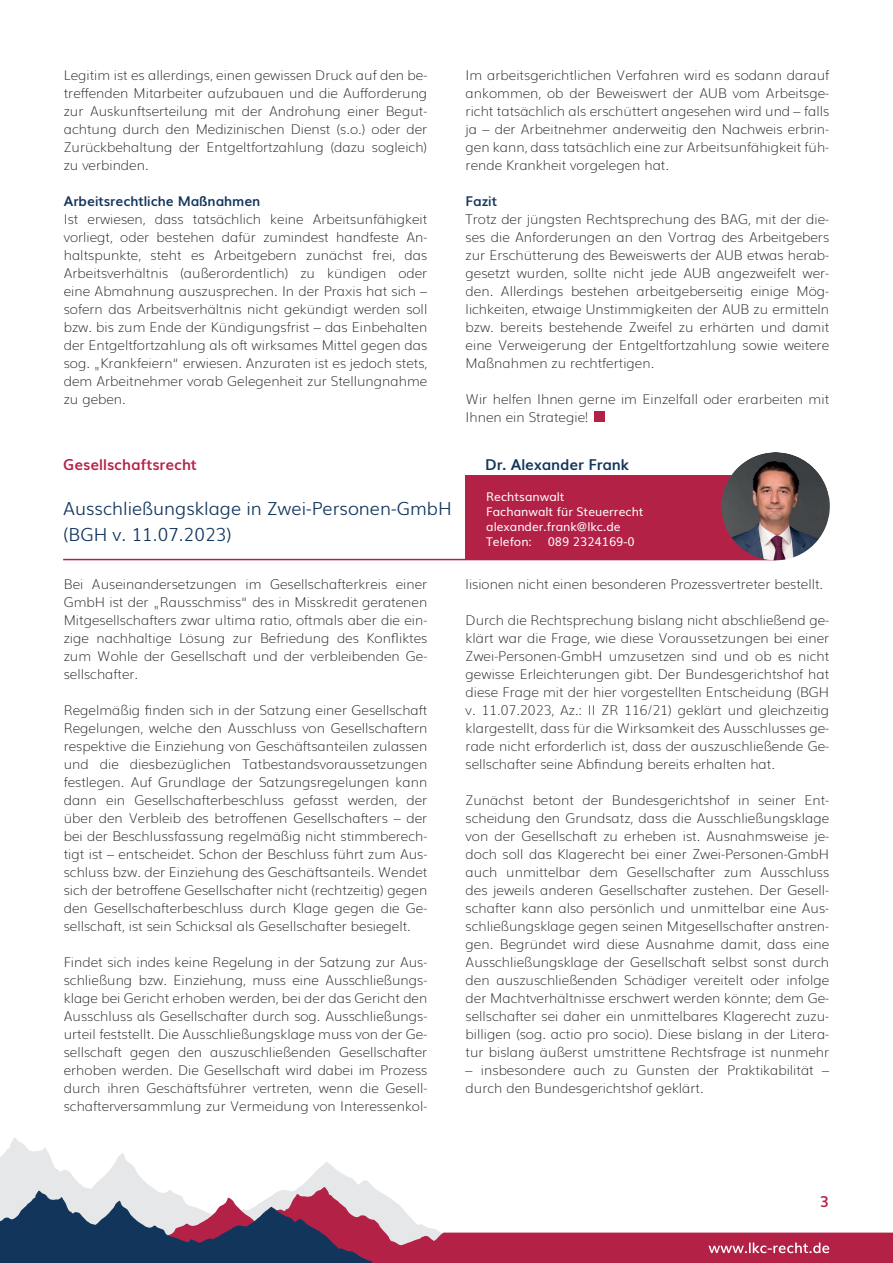
<style>
.page{position:relative;width:893px;height:1263px;background:#fff}
.page>*{position:absolute;margin:0;border:0;box-sizing:border-box;transform-origin:0 0}
.t1{font:300 18px/25.5px "Muli";color:#12355c}
.t2{font:700 15px "Muli";color:#b42147}
.t3{font:700 15px "Muli";color:#12355c}
.t4{font:200 13.5px/18px "Muli";color:#231f20;text-align:justify}
.t5{font:700 13.5px "Muli";color:#12355c}
.t6{font:12px/15px "Muli";color:#fff}
</style>
<div class="page">
<svg style="left:0;top:1138px;width:373px;height:52px"></svg>
<svg style="left:6px;top:1187px;width:887px;height:76px"></svg>
<svg style="left:0;top:1190px;width:373px;height:73px;background:#6d6783"></svg>
<svg style="left:708px;top:1242px;width:121px;height:11px"></svg>
<div style="left:594px;top:411px;width:11px;height:11px;background:#b42147"></div>
<hr style="left:63px;top:559px;width:713px;height:1px;background:#b42147">
<div style="left:465px;top:475px;width:313px;height:84px;background:#b42147"></div>
<img style="left:721px;top:452px;width:109px;height:108px;border-radius:54px">
<p class="t4" style="left:64px;top:65px;width:365px">Legitim ist es allerdings, einen gewissen Druck auf den be&shy;treffenden Mitarbeiter aufzubauen und die Aufforderung zur Auskunftserteilung mit der Androhung einer Begut&shy;achtung durch den Medizinischen Dienst (s.o.) oder der Zurückbehaltung der Entgeltfortzahlung (dazu sogleich) zu verbinden.</p>
<p class="t5" style="left:64px;top:190px;width:198px">Arbeitsrechtliche Maßnahmen</p>
<p class="t4" style="left:64px;top:209px;width:365px">Ist erwiesen, dass tatsächlich keine Arbeitsunfähigkeit vorliegt, oder bestehen dafür zumindest handfeste An&shy;haltspunkte, steht es Arbeitgebern zunächst frei, das Arbeitsverhältnis (außerordentlich) zu kündigen oder eine Abmahnung auszusprechen. In der Praxis hat sich – sofern das Arbeitsverhältnis nicht gekündigt werden soll bzw. bis zum Ende der Kündigungsfrist – das Einbehalten der Entgeltfortzahlung als oft wirksames Mittel gegen das sog. „Krankfeiern“ erwiesen. Anzuraten ist es jedoch stets, dem Arbeitnehmer vorab Gelegenheit zur Stellungnahme zu geben.</p>
<p class="t4" style="left:466px;top:65px;width:365px">Im arbeitsgerichtlichen Verfahren wird es sodann darauf ankommen, ob der Beweiswert der AUB vom Arbeitsge&shy;richt tatsächlich als erschüttert angesehen wird und – falls ja – der Arbeitnehmer anderweitig den Nachweis erbrin&shy;gen kann, dass tatsächlich eine zur Arbeitsunfähigkeit füh&shy;rende Krankheit vorgelegen hat.</p>
<p class="t5" style="left:466px;top:190px;width:33px">Fazit</p>
<p class="t4" style="left:466px;top:209px;width:365px">Trotz der jüngsten Rechtsprechung des BAG, mit der die&shy;ses die Anforderungen an den Vortrag des Arbeitgebers zur Erschütterung des Beweiswerts der AUB etwas herab&shy;gesetzt wurden, sollte nicht jede AUB angezweifelt wer&shy;den. Allerdings bestehen arbeitgeberseitig einige Mög&shy;lichkeiten, etwaige Unstimmigkeiten der AUB zu ermitteln bzw. bereits bestehende Zweifel zu erhärten und damit eine Verweigerung der Entgeltfortzahlung sowie weitere Maßnahmen zu rechtfertigen.</p>
<p class="t4" style="left:466px;top:389px;width:365px">Wir helfen Ihnen gerne im Einzelfall oder erarbeiten mit<br>Ihnen ein Strategie!</p>
<p class="t2" style="left:63px;top:453px;width:135px">Gesellschaftsrecht</p>
<p class="t3" style="left:485px;top:453px;width:145px">Dr. Alexander Frank</p>
<h1 class="t1" style="left:63px;top:494px;width:390px">Ausschließungsklage in Zwei-Personen-GmbH (BGH v. 11.07.2023)</h1>
<p class="t6" style="left:486px;top:488px;width:159px">Rechtsanwalt<br>Fachanwalt für Steuerrecht alexander.frank@lkc.de<br>Telefon:</p>
<p class="t6" style="left:548px;top:533px;width:88px">089 2324169-0</p>
<p class="t4" style="left:64px;top:574px;width:365px">Bei Auseinandersetzungen im Gesellschafterkreis einer GmbH ist der „Rausschmiss“ des in Misskredit geratenen Mitgesellschafters zwar ultima ratio, oftmals aber die ein&shy;zige nachhaltige Lösung zur Befriedung des Konfliktes zum Wohle der Gesellschaft und der verbleibenden Ge&shy;sellschafter.</p>
<p class="t4" style="left:64px;top:700px;width:365px">Regelmäßig finden sich in der Satzung einer Gesellschaft Regelungen, welche den Ausschluss von Gesellschaftern respektive die Einziehung von Geschäftsanteilen zulassen und die diesbezüglichen Tatbestandsvoraussetzungen festlegen. Auf Grundlage der Satzungsregelungen kann dann ein Gesellschafterbeschluss gefasst werden, der über den Verbleib des betroffenen Gesellschafters – der bei der Beschlussfassung regelmäßig nicht stimmberech&shy;tigt ist – entscheidet. Schon der Beschluss führt zum Aus&shy;schluss bzw. der Einziehung des Geschäftsanteils. Wendet sich der betroffene Gesellschafter nicht (rechtzeitig) gegen den Gesellschafterbeschluss durch Klage gegen die Ge&shy;sellschaft, ist sein Schicksal als Gesellschafter besiegelt.</p>
<p class="t4" style="left:64px;top:952px;width:365px">Findet sich indes keine Regelung in der Satzung zur Aus&shy;schließung bzw. Einziehung, muss eine Ausschließungs&shy;klage bei Gericht erhoben werden, bei der das Gericht den Ausschluss als Gesellschafter durch sog. Ausschließungs&shy;urteil feststellt. Die Ausschließungsklage muss von der Ge&shy;sellschaft gegen den auszuschließenden Gesellschafter erhoben werden. Die Gesellschaft wird dabei im Prozess durch ihren Geschäftsführer vertreten, wenn die Gesell&shy;schafterversammlung zur Vermeidung von Interessenkol-</p>
<p class="t4" style="left:466px;top:574px;width:359px">lisionen nicht einen besonderen Prozessvertreter bestellt.</p>
<p class="t4" style="left:466px;top:610px;width:365px">Durch die Rechtsprechung bislang nicht abschließend ge&shy;klärt war die Frage, wie diese Voraussetzungen bei einer Zwei-Personen-GmbH umzusetzen sind und ob es nicht gewisse Erleichterungen gibt. Der Bundesgerichtshof hat diese Frage mit der hier vorgestellten Entscheidung (BGH v. 11.07.2023, Az.: II ZR 116/21) geklärt und gleichzeitig klargestellt, dass für die Wirksamkeit des Ausschlusses ge&shy;rade nicht erforderlich ist, dass der auszuschließende Ge&shy;sellschafter seine Abfindung bereits erhalten hat.</p>
<p class="t4" style="left:466px;top:790px;width:365px">Zunächst betont der Bundesgerichtshof in seiner Ent&shy;scheidung den Grundsatz, dass die Ausschließungsklage von der Gesellschaft zu erheben ist. Ausnahmsweise je&shy;doch soll das Klagerecht bei einer Zwei-Personen-GmbH auch unmittelbar dem Gesellschafter zum Ausschluss des jeweils anderen Gesellschafter zustehen. Der Gesell&shy;schafter kann also persönlich und unmittelbar eine Aus&shy;schließungsklage gegen seinen Mitgesellschafter anstren&shy;gen. Begründet wird diese Ausnahme damit, dass eine Ausschließungsklage der Gesellschaft selbst sonst durch den auszuschließenden Schädiger vereitelt oder infolge der Machtverhältnisse erschwert werden könnte; dem Ge&shy;sellschafter sei daher ein unmittelbares Klagerecht zuzu&shy;billigen (sog. actio pro socio). Diese bislang in der Litera&shy;tur bislang äußerst umstrittene Rechtsfrage ist nunmehr</p>
<p class="t4" style="left:466px;top:1060px;width:365px">– insbesondere auch zu Gunsten der Praktikabilität – durch den Bundesgerichtshof geklärt.</p>
<p class="t2" style="left:820px;top:1189px;width:11px">3</p>
</div>
